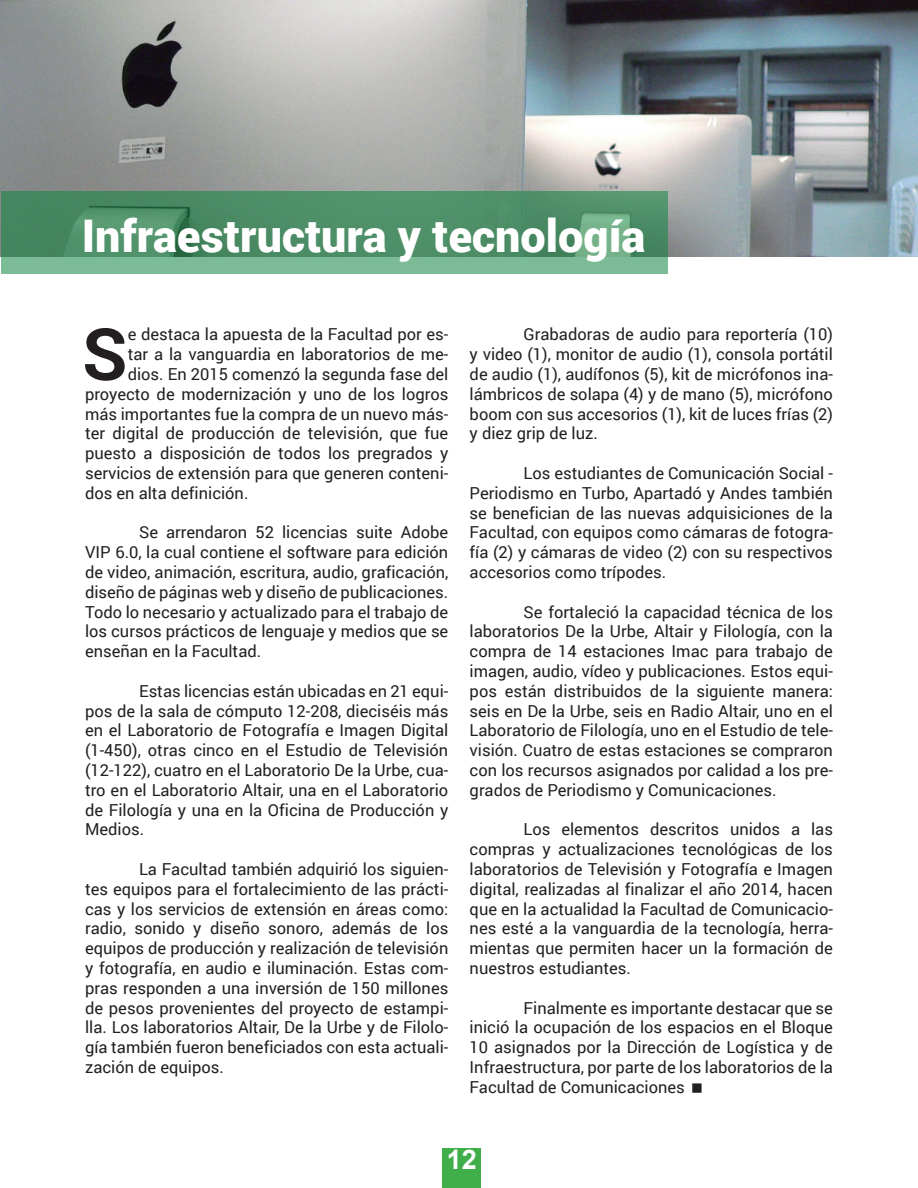
<style>
.page{position:relative;width:918px;height:1188px;background:#fff}
.page>*{position:absolute;margin:0;border:0;box-sizing:border-box;transform-origin:0 0}
.t1{font:700 72.15px "Roboto";color:#231f20}
.t2{font:900 45px "Roboto";color:#fff}
.t3{font:700 27px "Arial";color:#fff}
.t4{font:16.5px/19.8px "Roboto";color:#231f20;text-align:justify}
</style>
<div class="page">
<div style="left:443px;top:1149px;width:38px;height:39px;background:#40ae49"></div>
<img style="left:0;top:0;width:918px;height:257px">
<svg style="left:1px;top:191px;width:666px;height:83px;background:#569770"></svg>
<h2 class="t2" style="left:82px;top:204px;width:565px">Infraestructura y tecnología</h2>
<h1 class="t1" style="left:82px;top:303px;width:47px">S</h1>
<p class="t4" style="left:128px;top:324px;width:322px">e destaca la apuesta de la Facultad por es-</p>
<p class="t4" style="left:128px;top:344px;width:322px">tar a la vanguardia en laboratorios de me-</p>
<p class="t4" style="left:128px;top:364px;width:322px">dios. En 2015 comenzó la segunda fase del</p>
<p class="t4" style="left:85px;top:383px;width:365px">proyecto de modernización y uno de los logros</p>
<p class="t4" style="left:85px;top:403px;width:365px">más importantes fue la compra de un nuevo más-</p>
<p class="t4" style="left:85px;top:423px;width:365px">ter digital de producción de televisión, que fue</p>
<p class="t4" style="left:85px;top:443px;width:365px">puesto a disposición de todos los pregrados y</p>
<p class="t4" style="left:85px;top:463px;width:365px">servicios de extensión para que generen conteni-</p>
<p class="t4" style="left:85px;top:482px;width:165px">dos en alta definición.</p>
<p class="t4" style="left:85px;top:522px;width:365px;text-indent:54px">Se arrendaron 52 licencias suite Adobe VIP 6.0, la cual contiene el software para edición de video, animación, escritura, audio, graficación, diseño de páginas web y diseño de publicaciones.<br>Todo lo necesario y actualizado para el trabajo de los cursos prácticos de lenguaje y medios que se enseñan en la Facultad.</p>
<p class="t4" style="left:85px;top:680px;width:365px;text-indent:54px">Estas licencias están ubicadas en 21 equi&shy;pos de la sala de cómputo 12-208, dieciséis más en el Laboratorio de Fotografía e Imagen Digital (1-450), otras cinco en el Estudio de Televisión (12-122), cuatro en el Laboratorio De la Urbe, cua&shy;tro en el Laboratorio Altair, una en el Laboratorio de Filología y una en la Oficina de Producción y Medios.</p>
<p class="t4" style="left:85px;top:859px;width:365px;text-indent:54px">La Facultad también adquirió los siguien&shy;tes equipos para el fortalecimiento de las prácti&shy;cas y los servicios de extensión en áreas como: radio, sonido y diseño sonoro, además de los equipos de producción y realización de televisión y fotografía, en audio e iluminación. Estas com&shy;pras responden a una inversión de 150 millones de pesos provenientes del proyecto de estampi&shy;lla. Los laboratorios Altair, De la Urbe y de Filolo&shy;gía también fueron beneficiados con esta actuali&shy;zación de equipos.</p>
<p class="t4" style="left:470px;top:324px;width:365px;text-indent:54px">Grabadoras de audio para reportería (10) y video (1), monitor de audio (1), consola portátil de audio (1), audífonos (5), kit de micrófonos ina&shy;lámbricos de solapa (4) y de mano (5), micrófono boom con sus accesorios (1), kit de luces frías (2) y diez grip de luz.</p>
<p class="t4" style="left:470px;top:463px;width:365px;text-indent:54px">Los estudiantes de Comunicación Social - Periodismo en Turbo, Apartadó y Andes también se benefician de las nuevas adquisiciones de la Facultad, con equipos como cámaras de fotogra&shy;fía (2) y cámaras de video (2) con su respectivos accesorios como trípodes.</p>
<p class="t4" style="left:470px;top:601px;width:365px;text-indent:54px">Se fortaleció la capacidad técnica de los laboratorios De la Urbe, Altair y Filología, con la compra de 14 estaciones Imac para trabajo de imagen, audio, vídeo y publicaciones. Estos equi&shy;pos están distribuidos de la siguiente manera: seis en De la Urbe, seis en Radio Altair, uno en el Laboratorio de Filología, uno en el Estudio de tele&shy;visión. Cuatro de estas estaciones se compraron con los recursos asignados por calidad a los pre&shy;grados de Periodismo y Comunicaciones.</p>
<p class="t4" style="left:470px;top:819px;width:365px;text-indent:54px">Los elementos descritos unidos a las compras y actualizaciones tecnológicas de los laboratorios de Televisión y Fotografía e Imagen digital, realizadas al finalizar el año 2014, hacen que en la actualidad la Facultad de Comunicacio&shy;nes esté a la vanguardia de la tecnología, herra&shy;mientas que permiten hacer un la formación de nuestros estudiantes.</p>
<p class="t4" style="left:470px;top:997px;width:365px;text-indent:54px">Finalmente es importante destacar que se inició la ocupación de los espacios en el Bloque 10 asignados por la Dirección de Logística y de Infraestructura, por parte de los laboratorios de la Facultad de Comunicaciones</p>
<h3 class="t3" style="left:447px;top:1141px;width:32px">12</h3>
</div>
